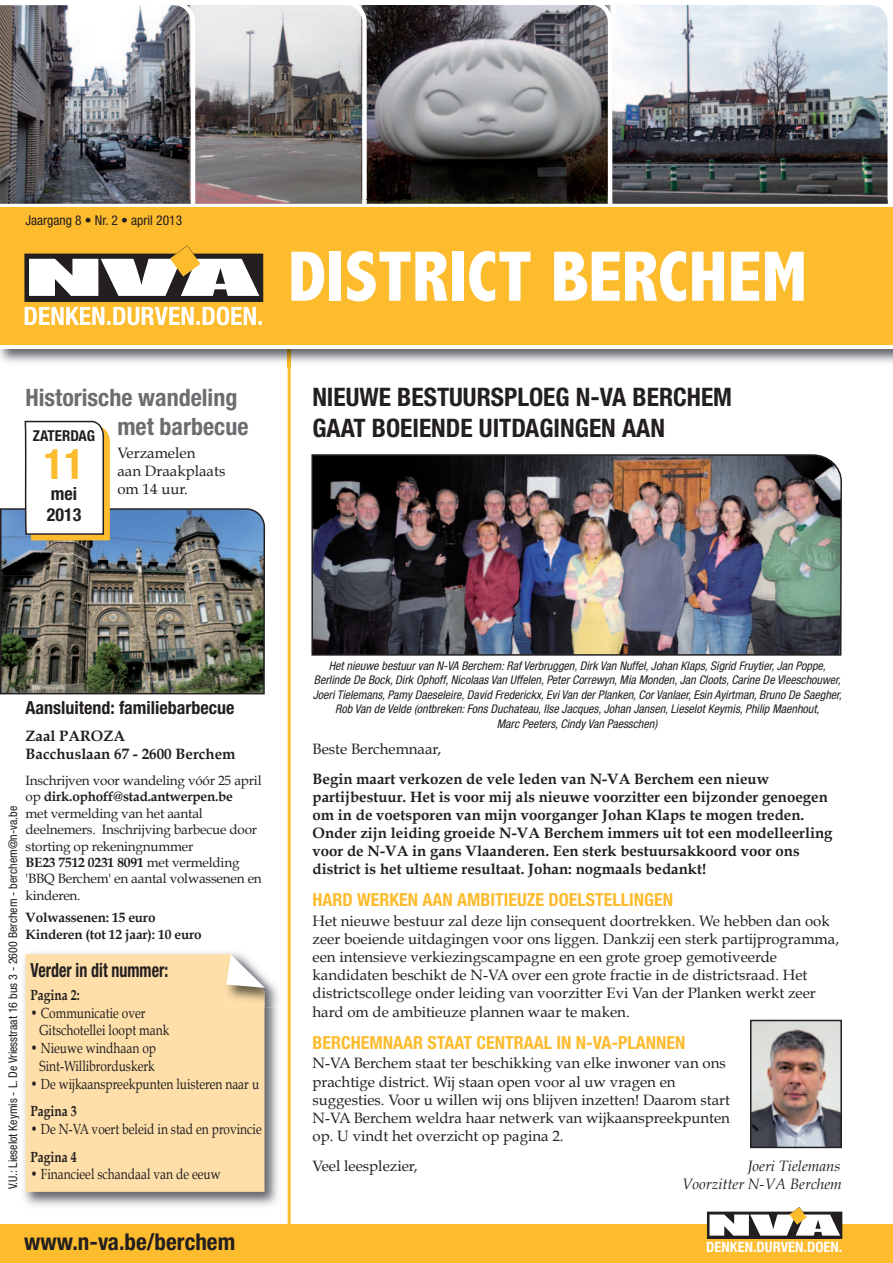
<style>
.page{position:relative;width:893px;height:1263px;background:#fff}
.page>*{position:absolute;margin:0;border:0;box-sizing:border-box;transform-origin:0 0}
.t1{font:800 condensed 72px "Abadi";color:#fff}
.t2{font:700 condensed 42px "Helvetica Neue LT Std";color:#fdbb2e}
.t3{font:700 condensed 25.5px/30.6px "Helvetica Neue LT Std";color:#231f20}
.t4{font:700 condensed 24px/28.8px "Helvetica Neue LT Std";color:#6c6d70}
.t5{font:700 condensed 23.1px "Helvetica Neue LT Std";color:#231f20}
.t6{font:700 condensed 19.5px "Helvetica Neue LT Std";color:#231f20;scale:.82 1}
.t7{font:700 condensed 18px "Helvetica Neue LT Std";color:#fdbb2e}
.t8{font:700 condensed 18px/21.6px "Helvetica Neue LT Std";color:#231f20}
.t9{font:15px/18.1px "Book Antiqua";color:#231f20}
.t10{font:700 15px/18px "Book Antiqua";color:#231f20}
.t11{font:italic 15px/18.1px "Book Antiqua";color:#231f20;text-align:right}
.t12{font:700 condensed 15px "Helvetica Neue LT Std";color:#231f20}
.t13{font:14.7px/17.7px "Book Antiqua";color:#231f20;scale:.82 1}
.t14{font:700 14.7px "Book Antiqua";color:#231f20;scale:.82 1}
.t15{font:700 condensed 14.25px "Helvetica Neue LT Std";color:#fff}
.t16{font:13.5px/16.4px "Book Antiqua";letter-spacing:-.015em;color:#231f20}
.t17{font:700 13.5px/17.2px "Book Antiqua";letter-spacing:-.015em;color:#231f20}
.t18{font:condensed 13.5px "Helvetica Neue LT Std";color:#231f20}
.t19{font:italic condensed 12px/14.4px "Helvetica Neue LT Std";color:#231f20;text-align:center}
.t20{font:condensed 12px "Helvetica Neue LT Std";color:#231f20}
.s1{font-weight:700}
</style>
<div class="page">
<img style="left:23px;top:952px;width:255px;height:254px">
<div style="left:26px;top:954px;width:238px;height:238px;background:#fedfaa"></div>
<img style="left:222px;top:952px;width:56px;height:56px">
<img style="left:220px;top:954px;width:44px;height:53px">
<svg style="left:226px;top:954px;width:39px;height:34px"></svg>
<img style="left:0;top:508px;width:265px;height:186px">
<img style="left:612px;top:5px;width:276px;height:195px">
<svg style="left:195px;top:5px;width:417px;height:195px;background:#7e7c7d"></svg>
<img style="left:0;top:5px;width:195px;height:195px">
<hr style="left:288px;top:342px;width:3px;height:901px;background:#fdbb2e">
<img style="left:0;top:200px;width:893px;height:168px">
<img style="left:612px;top:200px;width:276px;height:4px">
<img style="left:367px;top:200px;width:241px;height:4px">
<img style="left:195px;top:200px;width:167px;height:4px">
<img style="left:0;top:200px;width:191px;height:4px">
<img style="left:288px;top:349px;width:3px;height:19px">
<svg style="left:0;top:344px;width:893px;height:5px"></svg>
<div style="left:0;top:207px;width:893px;height:137px;background:#fdbb2e"></div>
<div style="left:0;top:1225px;width:893px;height:38px;background:#fdbb2e"></div>
<svg style="left:707px;top:1207px;width:135px;height:32px"></svg>
<svg style="left:24px;top:245px;width:239px;height:80px"></svg>
<hr style="left:0;top:204px;width:893px;height:3px;background:#fff">
<svg style="left:24px;top:421px;width:86px;height:119px"></svg>
<img style="left:311px;top:454px;width:531px;height:202px">
<img style="left:753px;top:1023px;width:86px;height:122px">
<div style="left:750px;top:1020px;width:92px;height:128px;border:2px solid #231f20"></div>
<p class="t18" style="left:26px;top:216px;width:158px">Jaargang 8 • Nr. 2 • april 2013</p>
<h3 class="t4" style="left:117px;top:385px;width:133px;text-indent:-92px">Historische wandeling met barbecue</h3>
<p class="t9" style="left:117px;top:444px;width:109px">Verzamelen<br>aan Draakplaats om 14 uur.</p>
<p class="t12" style="left:33px;top:431px;width:64px">ZATERDAG</p>
<h2 class="t2" style="left:44px;top:449px;width:42px">11</h2>
<p class="t8" style="left:47px;top:484px;width:36px">mei<br>2013</p>
<h1 class="t1" style="left:288px;top:238px;width:521px">DISTRICT BERCHEM</h1>
<h3 class="t3" style="left:312px;top:384px;width:421px">NIEUWE BESTUURSPLOEG N-VA BERCHEM<br>GAAT BOEIENDE UITDAGINGEN AAN</h3>
<p class="t8" style="left:26px;top:698px;width:210px">Aansluitend: familiebarbecue</p>
<p class="t10" style="left:26px;top:727px;width:211px">Zaal PAROZA<br>Bacchuslaan 67 - 2600 Berchem</p>
<p class="t16" style="left:26px;top:773px;width:238px">Inschrijven voor wandeling vóór 25 april op <span class="s1">dirk.ophoff@stad.antwerpen.be<br></span>met vermelding van het aantal deelnemers. Inschrijving barbecue door storting op rekeningnummer<br><span class="s1">BE23 7512 0231 8091</span> met vermelding 'BBQ Berchem' en aantal volwassenen en kinderen.</p>
<p class="t17" style="left:26px;top:909px;width:178px">Volwassenen: 15 euro<br>Kinderen (tot 12 jaar): 10 euro</p>
<p class="t20" style="left:8px;top:1189px;width:385px;rotate:-90deg">V.U.: Lieselot Keymis - L. De Vriesstraat 16 bus 3 - 2600 Berchem - berchem@n-va.be</p>
<h3 class="t6" style="left:31px;top:963px;width:169px">Verder in dit nummer:</h3>
<p class="t14" style="left:31px;top:986px;width:61px">Pagina 2:</p>
<p class="t13" style="left:40px;top:1004px;width:160px;text-indent:-9px">• Communicatie over<br>Gitschotellei loopt mank</p>
<p class="t13" style="left:31px;top:1040px;width:155px;text-align:center">• Nieuwe windhaan op<br>Sint-Willibrorduskerk</p>
<p class="t13" style="left:31px;top:1075px;width:280px">• De wijkaanspreekpunten luisteren naar u</p>
<p class="t14" style="left:31px;top:1103px;width:58px">Pagina 3</p>
<p class="t13" style="left:31px;top:1120px;width:283px">• De N-VA voert beleid in stad en provincie</p>
<p class="t14" style="left:31px;top:1148px;width:58px">Pagina 4</p>
<p class="t13" style="left:31px;top:1166px;width:234px">• Financieel schandaal van de eeuw</p>
<p class="t19" style="left:313px;top:660px;width:533px">Het nieuwe bestuurvan N-VA Berchem:Raf Verbruggen,Dirk Van Nuffel,Johan Klaps,Sigrid Fruytier,Jan Poppe, Berlinde De Bock,Dirk Ophoff,Nicolaas Van Uffelen,PeterCorrewyn,Mia Monden,Jan Cloots,Carine De Vleeschouwer, JoeriTielemans,Pamy Daeseleire,David Frederickx,EviVan derPlanken,CorVanlaer,Esin Ayirtman,Bruno De Saegher, Rob Van de Velde (ontbreken:Fons Duchateau,Ilse Jacques,Johan Jansen,Lieselot Keymis,Philip Maenhout,<br>Marc Peeters,Cindy Van Paesschen)</p>
<p class="t9" style="left:313px;top:740px;width:130px">Beste Berchemnaar,</p>
<p class="t10" style="left:313px;top:770px;width:521px">Begin maart verkozen de vele leden van N-VA Berchem een nieuw partijbestuur. Het is voor mij als nieuwe voorzitter een bijzonder genoegen om in de voetsporen van mijn voorganger Johan Klaps te mogen treden.<br>Onder zijn leiding groeide N-VA Berchem immers uit tot een modelleerling voor de N-VA in gans Vlaanderen. Een sterk bestuursakkoord voor ons district is het ultieme resultaat. Johan: nogmaals bedankt!</p>
<p class="t7" style="left:313px;top:893px;width:362px">HARD WERKEN AAN AMBITIEUZE DOELSTELLINGEN</p>
<p class="t9" style="left:313px;top:912px;width:528px">Het nieuwe bestuur zal deze lijn consequent doortrekken. We hebben dan ook zeer boeiende uitdagingen voor ons liggen. Dankzij een sterk partijprogramma, een intensieve verkiezingscampagne en een grote groep gemotiveerde kandidaten beschikt de N-VA over een grote fractie in de districtsraad. Het districtscollege onder leiding van voorzitter Evi Van der Planken werkt zeer hard om de ambitieuze plannen waar te maken.</p>
<p class="t7" style="left:313px;top:1036px;width:374px">BERCHEMNAAR STAAT CENTRAAL IN N-VA-PLANNEN</p>
<p class="t9" style="left:313px;top:1054px;width:419px">N-VA Berchem staat ter beschikking van elke inwoner van ons prachtige district. Wij staan open voor al uw vragen en suggesties. Voor u willen wij ons blijven inzetten! Daarom start N-VA Berchem weldra haar netwerk van wijkaanspreekpunten op. U vindt het overzicht op pagina 2.</p>
<p class="t9" style="left:313px;top:1157px;width:106px">Veel leesplezier,</p>
<p class="t11" style="left:682px;top:1157px;width:162px">Joeri Tielemans<br>Voorzitter N-VA Berchem</p>
<h3 class="t5" style="left:24px;top:1233px;width:212px">www.n-va.be/berchem</h3>
<p class="t15" style="left:706px;top:1242px;width:138px">DENKEN.DURVEN.DOEN.</p>
</div>
